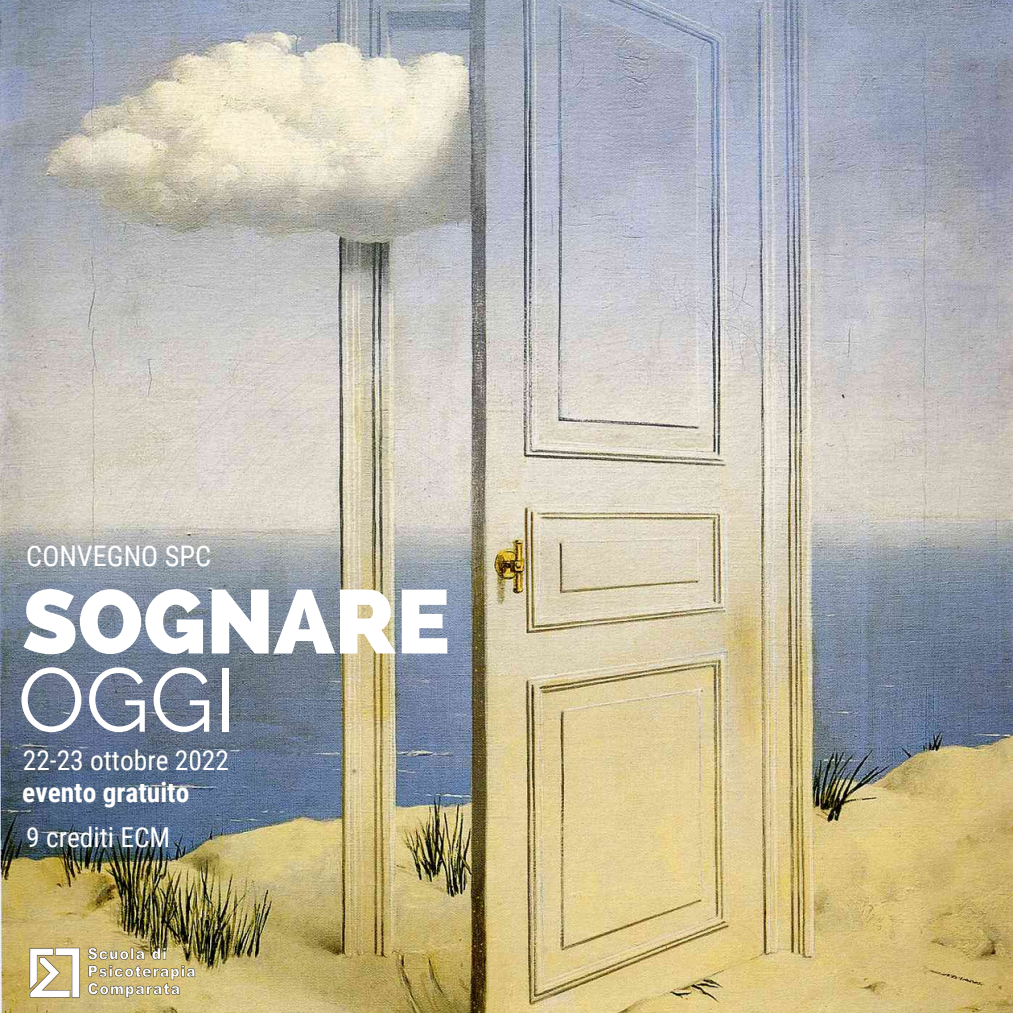
<style>
.page{position:relative;width:1013px;height:1013px;background:#fff}
.page>*{position:absolute;margin:0;border:0;box-sizing:border-box;transform-origin:0 0}
.t1{font:800 90px "Raleway";color:#fff}
.t2{font:90px "Raleway";color:#fff}
.t3{font:28.38px "Roboto Condensed";color:#fff}
.t4{font:27.38px "Roboto Condensed";color:#fff}
.t5{font:700 27.38px "Roboto Condensed";color:#fff}
</style>
<div class="page">
<img style="left:0;top:0;width:1012px;height:1012px">
<img style="left:30px;top:945px;width:168px;height:55px">
<p class="t3" style="left:26px;top:539px;width:186px">CONVEGNO SPC</p>
<h1 class="t1" style="left:22px;top:569px;width:429px">SOGNARE</h1>
<h1 class="t2" style="left:18px;top:647px;width:220px">OGGI</h1>
<p class="t4" style="left:23px;top:744px;width:208px">22-23 ottobre 2022</p>
<p class="t5" style="left:22px;top:776px;width:169px">evento gratuito</p>
<p class="t4" style="left:26px;top:821px;width:146px">9 crediti ECM</p>
</div>
